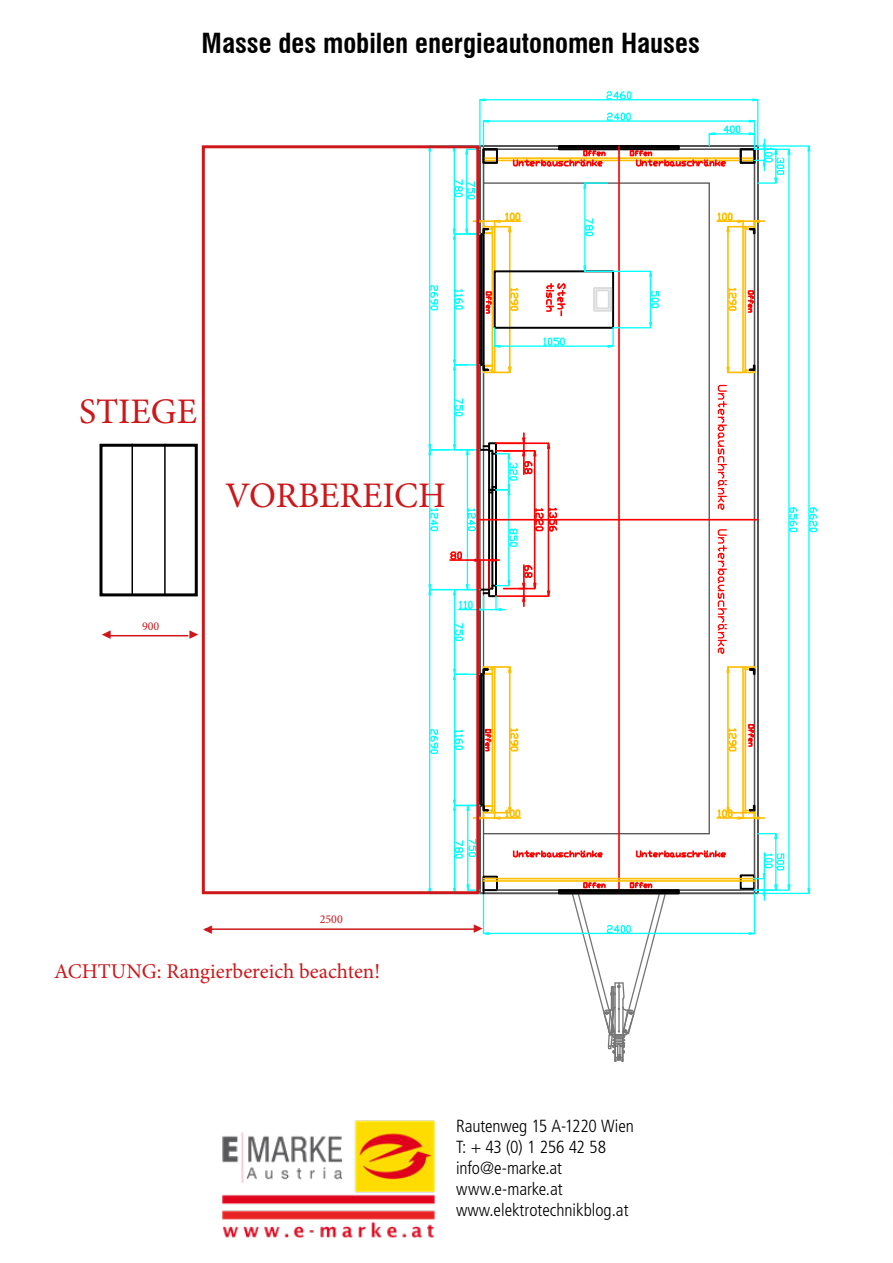
<style>
.page{position:relative;width:893px;height:1263px;background:#fff}
.page>*{position:absolute;margin:0;border:0;box-sizing:border-box;transform-origin:0 0}
.t1{font:36px "Minion Pro";color:#cd171a}
.t2{font:700 condensed 27px "Swiss 721 BT";color:#000}
.t3{font:21px "Minion Pro";color:#cd171a}
.t4{font:18px "Minion Pro";color:#cd171a}
.t5{font:300 condensed 17.55px/21px "Frutiger LT Std";color:#000}
.t6{font:12px "Minion Pro";color:#cd171a}
</style>
<div class="page">
<hr style="left:788px;top:154px;width:2px;height:731px;background:#0ff">
<svg style="left:788px;top:507px;width:10px;height:26px"></svg>
<svg style="left:479px;top:145px;width:280px;height:750px"></svg>
<hr style="left:754px;top:146px;width:1px;height:747px;background:#545454">
<hr style="left:709px;top:183px;width:1px;height:651px;background:#545454">
<hr style="left:497px;top:889px;width:244px;height:2px;background:#545454">
<hr style="left:483px;top:833px;width:226px;height:1px;background:#545454">
<hr style="left:483px;top:146px;width:1px;height:444px;background:#545454">
<hr style="left:483px;top:149px;width:271px;height:1px;background:#545454">
<hr style="left:483px;top:182px;width:226px;height:2px;background:#545454">
<hr style="left:483px;top:160px;width:271px;height:1px;background:#ffbf00">
<hr style="left:483px;top:157px;width:271px;height:2px;background:#ffbf00">
<div style="left:482px;top:148px;width:16px;height:16px;border:2px solid #000"></div>
<div style="left:740px;top:148px;width:15px;height:16px;border:2px solid #000"></div>
<hr style="left:483px;top:893px;width:1px;height:40px;background:#0ff">
<hr style="left:754px;top:893px;width:1px;height:40px;background:#0ff">
<hr style="left:488px;top:933px;width:261px;height:1px;background:#0ff">
<svg style="left:482px;top:931px;width:8px;height:4px"></svg>
<svg style="left:748px;top:931px;width:8px;height:4px"></svg>
<hr style="left:758px;top:145px;width:51px;height:2px;background:#0ff">
<hr style="left:758px;top:893px;width:51px;height:1px;background:#0ff">
<hr style="left:808px;top:151px;width:2px;height:737px;background:#0ff">
<svg style="left:806px;top:145px;width:5px;height:7px"></svg>
<svg style="left:806px;top:887px;width:5px;height:8px"></svg>
<svg style="left:808px;top:507px;width:10px;height:26px"></svg>
<hr style="left:488px;top:120px;width:261px;height:2px;background:#0ff">
<hr style="left:479px;top:100px;width:2px;height:46px;background:#0ff">
<hr style="left:757px;top:100px;width:1px;height:46px;background:#0ff">
<hr style="left:485px;top:99px;width:268px;height:1px;background:#0ff">
<svg style="left:479px;top:98px;width:8px;height:4px"></svg>
<svg style="left:751px;top:98px;width:8px;height:4px"></svg>
<svg style="left:605px;top:91px;width:27px;height:10px"></svg>
<div style="left:479px;top:233px;width:5px;height:133px;border:2px solid #000"></div>
<hr style="left:454px;top:151px;width:1px;height:78px;background:#0ff">
<hr style="left:466px;top:154px;width:1px;height:75px;background:#0ff">
<svg style="left:465px;top:119px;width:31px;height:37px"></svg>
<svg style="left:453px;top:178px;width:22px;height:22px"></svg>
<hr style="left:455px;top:233px;width:25px;height:2px;background:#0ff">
<hr style="left:454px;top:239px;width:1px;height:121px;background:#0ff">
<svg style="left:452px;top:225px;width:5px;height:17px"></svg>
<svg style="left:455px;top:288px;width:9px;height:22px"></svg>
<hr style="left:454px;top:370px;width:1px;height:75px;background:#0ff">
<svg style="left:455px;top:398px;width:9px;height:19px"></svg>
<hr style="left:429px;top:151px;width:1px;height:294px;background:#0ff">
<svg style="left:429px;top:284px;width:10px;height:27px"></svg>
<hr style="left:429px;top:595px;width:1px;height:293px;background:#0ff">
<svg style="left:428px;top:887px;width:4px;height:8px"></svg>
<svg style="left:429px;top:728px;width:10px;height:27px"></svg>
<hr style="left:481px;top:234px;width:1px;height:131px;background:#000">
<hr style="left:618px;top:146px;width:2px;height:747px;background:#f00">
<div style="left:492px;top:226px;width:3px;height:147px;border:2px solid #ffbf00"></div>
<hr style="left:509px;top:232px;width:2px;height:135px;background:#ffbf00">
<svg style="left:510px;top:286px;width:12px;height:26px"></svg>
<hr style="left:483px;top:878px;width:271px;height:1px;background:#ffbf00">
<hr style="left:483px;top:880px;width:271px;height:2px;background:#ffbf00">
<div style="left:742px;top:226px;width:4px;height:147px;border:2px solid #ffbf00"></div>
<hr style="left:727px;top:232px;width:2px;height:135px;background:#ffbf00">
<svg style="left:727px;top:286px;width:13px;height:26px"></svg>
<div style="left:742px;top:666px;width:4px;height:147px;border:2px solid #ffbf00"></div>
<hr style="left:727px;top:672px;width:2px;height:136px;background:#ffbf00">
<svg style="left:727px;top:727px;width:12px;height:25px"></svg>
<div style="left:492px;top:666px;width:3px;height:147px;border:2px solid #ffbf00"></div>
<hr style="left:509px;top:672px;width:2px;height:136px;background:#ffbf00">
<svg style="left:510px;top:727px;width:11px;height:25px"></svg>
<hr style="left:775px;top:839px;width:1px;height:46px;background:#0ff">
<hr style="left:714px;top:133px;width:35px;height:2px;background:#0ff">
<svg style="left:748px;top:119px;width:43px;height:71px"></svg>
<svg style="left:754px;top:852px;width:37px;height:48px"></svg>
<div style="left:494px;top:270px;width:120px;height:59px;border:2px solid #000"></div>
<hr style="left:613px;top:271px;width:37px;height:1px;background:#0ff">
<hr style="left:613px;top:327px;width:37px;height:1px;background:#0ff">
<hr style="left:650px;top:276px;width:1px;height:46px;background:#0ff">
<svg style="left:648px;top:263px;width:5px;height:15px"></svg>
<svg style="left:648px;top:321px;width:5px;height:15px"></svg>
<svg style="left:651px;top:290px;width:9px;height:19px"></svg>
<hr style="left:585px;top:182px;width:22px;height:2px;background:#0ff">
<hr style="left:584px;top:188px;width:1px;height:78px;background:#0ff">
<svg style="left:582px;top:265px;width:31px;height:15px"></svg>
<svg style="left:582px;top:175px;width:5px;height:15px"></svg>
<svg style="left:584px;top:218px;width:10px;height:19px"></svg>
<hr style="left:500px;top:345px;width:108px;height:2px;background:#0ff">
<svg style="left:486px;top:328px;width:15px;height:21px"></svg>
<svg style="left:607px;top:328px;width:14px;height:21px"></svg>
<svg style="left:542px;top:335px;width:23px;height:12px"></svg>
<hr style="left:480px;top:519px;width:278px;height:1px;background:#f00">
<svg style="left:545px;top:281px;width:21px;height:35px"></svg>
<div style="left:479px;top:673px;width:5px;height:133px;border:2px solid #000"></div>
<hr style="left:454px;top:810px;width:1px;height:78px;background:#0ff">
<hr style="left:467px;top:810px;width:1px;height:75px;background:#0ff">
<svg style="left:452px;top:883px;width:32px;height:18px"></svg>
<svg style="left:455px;top:838px;width:20px;height:21px"></svg>
<hr style="left:454px;top:679px;width:1px;height:121px;background:#0ff">
<svg style="left:455px;top:728px;width:9px;height:23px"></svg>
<hr style="left:454px;top:595px;width:1px;height:74px;background:#0ff">
<svg style="left:455px;top:622px;width:9px;height:20px"></svg>
<hr style="left:481px;top:674px;width:1px;height:131px;background:#000">
<svg style="left:635px;top:849px;width:93px;height:10px"></svg>
<svg style="left:512px;top:849px;width:92px;height:10px"></svg>
<svg style="left:428px;top:433px;width:132px;height:179px"></svg>
<svg style="left:747px;top:290px;width:7px;height:24px"></svg>
<svg style="left:747px;top:724px;width:8px;height:24px"></svg>
<svg style="left:484px;top:729px;width:8px;height:23px"></svg>
<svg style="left:485px;top:291px;width:8px;height:24px"></svg>
<svg style="left:512px;top:112px;width:229px;height:56px"></svg>
<svg style="left:571px;top:881px;width:96px;height:181px"></svg>
<div style="left:558px;top:889px;width:122px;height:5px;border:2px solid #000"></div>
<hr style="left:559px;top:891px;width:120px;height:2px;background:#000">
<svg style="left:717px;top:363px;width:39px;height:148px"></svg>
<svg style="left:716px;top:208px;width:49px;height:27px"></svg>
<svg style="left:717px;top:529px;width:39px;height:147px"></svg>
<svg style="left:716px;top:804px;width:62px;height:36px"></svg>
<svg style="left:453px;top:356px;width:60px;height:25px"></svg>
<svg style="left:464px;top:209px;width:57px;height:33px"></svg>
<svg style="left:453px;top:658px;width:60px;height:24px"></svg>
<svg style="left:453px;top:797px;width:68px;height:24px"></svg>
<div style="left:593px;top:287px;width:19px;height:25px;border:2px solid #dbdbdb"></div>
<div style="left:595px;top:289px;width:15px;height:20px;border:2px solid #dbdbdb"></div>
<img style="left:222px;top:1120px;width:213px;height:118px">
<div style="left:202px;top:145px;width:277px;height:749px;border:3px solid #cd171a"></div>
<hr style="left:205px;top:928px;width:274px;height:2px;background:#cd171a">
<div style="left:99px;top:444px;width:99px;height:152px;border:3px solid #000"></div>
<hr style="left:131px;top:444px;width:2px;height:152px;background:#000">
<hr style="left:164px;top:444px;width:2px;height:152px;background:#000">
<hr style="left:106px;top:635px;width:82px;height:1px;background:#cd171a">
<h2 class="t2" style="left:202px;top:27px;width:500px">Masse des mobilen energieautonomen Hauses</h2>
<h1 class="t1" style="left:79px;top:387px;width:119px">STIEGE</h1>
<h1 class="t1" style="left:225px;top:471px;width:222px">VORBEREICH</h1>
<p class="t4" style="left:112px;top:648px;width:12px;rotate:-180deg">▶</p>
<p class="t6" style="left:142px;top:618px;width:19px">900</p>
<p class="t4" style="left:199px;top:648px;width:12px;rotate:-180deg">◀</p>
<p class="t4" style="left:213px;top:942px;width:12px;rotate:-180deg">▶</p>
<p class="t6" style="left:320px;top:911px;width:25px">2500</p>
<p class="t3" style="left:54px;top:958px;width:328px">ACHTUNG: Rangierbereich beachten!</p>
<p class="t4" style="left:483px;top:941px;width:12px;rotate:-180deg">◀</p>
<p class="t5" style="left:456px;top:1115px;width:179px">Rautenweg 15 A-1220 Wien<br>T: + 43 (0) 1 256 42 58 info@e-marke.at www.e-marke.at www.elektrotechnikblog.at</p>
</div>
